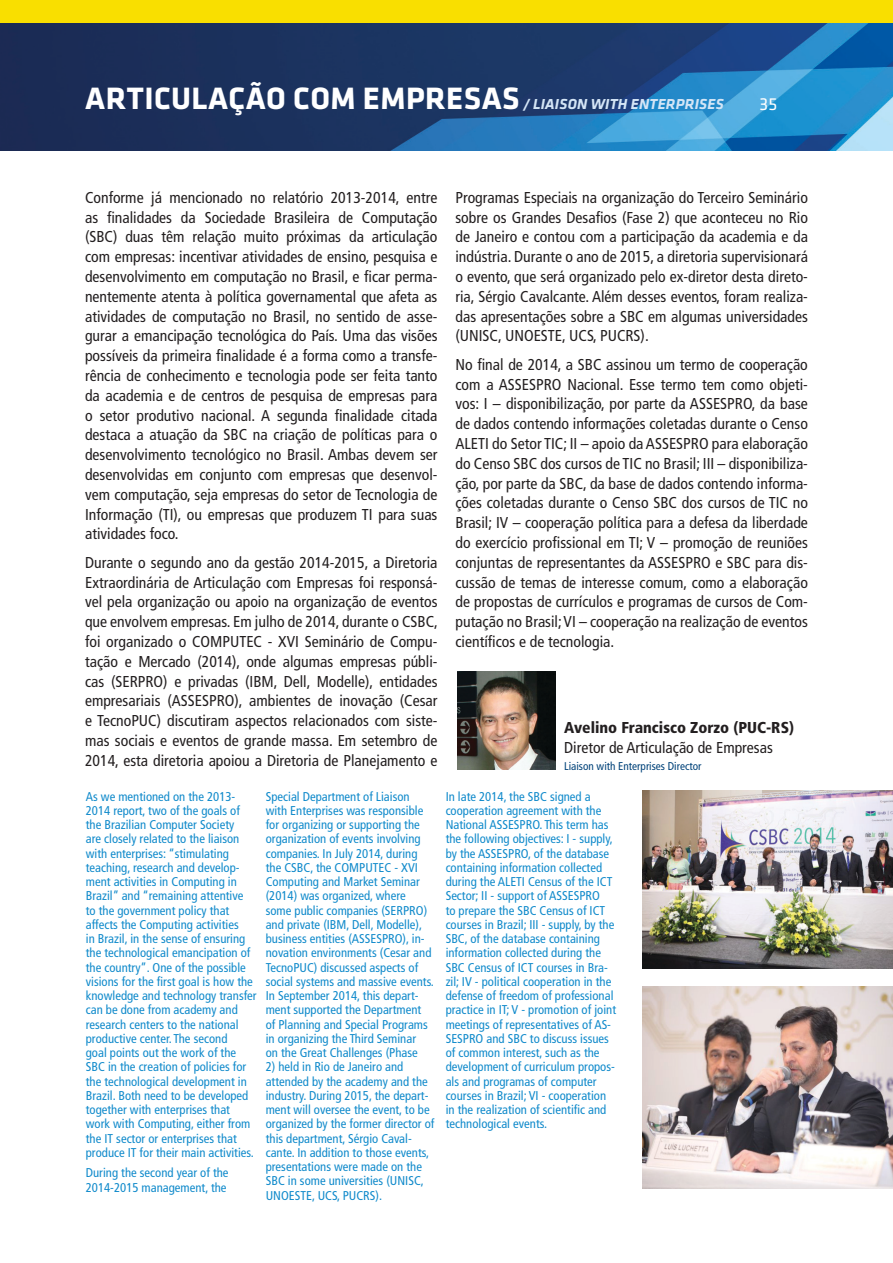
<style>
.page{position:relative;width:893px;height:1263px;background:#fff}
.page>*{position:absolute;margin:0;border:0;box-sizing:border-box;transform-origin:0 0}
.t1{font:18px "Klavika";color:#fff}
.Padrão{font:condensed 15.75px/19.8px "Frutiger LT Std";color:#231f20;text-align:justify}
.Cargo{font:condensed 15.75px "Frutiger LT Std";color:#231f20}
.Nome{font:900 condensed 15.75px "Frutiger LT Std";color:#231f20}
.SECAO{font:15px "Klavika Bold Bold Italic OSF";letter-spacing:.015em;color:#d4e5f6}
.Paragraph_Style_1{font:condensed 12.75px/14.2px "Frutiger LT Std";color:#108acb}
.Cargo_traduçao{font:condensed 11.25px "Frutiger LT Std";color:#004279}
.s1{font-family:"Klavika";font-weight:700;font-size:32.1px;color:#fff}
</style>
<div class="page">
<svg style="left:0;top:23px;width:893px;height:127px;background:#214c7e"></svg>
<div style="left:0;top:0;width:893px;height:23px;background:#f9df00"></div>
<img style="left:458px;top:672px;width:98px;height:98px">
<img style="left:642px;top:791px;width:251px;height:178px">
<img style="left:643px;top:986px;width:250px;height:203px">
<p class="SECAO" style="left:85px;top:96px;width:640px"><span class="s1">ARTICULAÇÃO COM EMPRESAS</span> / LIAISON WITH ENTERPRISES</p>
<p class="t1" style="left:759px;top:95px;width:19px">35</p>
<p class="Padrão" style="left:85px;top:188px;width:354px">Conforme já mencionado no relatório 2013-2014, entre as finalidades da Sociedade Brasileira de Computação (SBC) duas têm relação muito próximas da articulação com empresas: incentivar atividades de ensino, pesquisa e desenvolvimento em computação no Brasil, e ficar perma&shy;nentemente atenta à política governamental que afeta as atividades de computação no Brasil, no sentido de asse&shy;gurar a emancipação tecnológica do País. Uma das visões possíveis da primeira finalidade é a forma como a transfe&shy;rência de conhecimento e tecnologia pode ser feita tanto da academia e de centros de pesquisa de empresas para o setor produtivo nacional. A segunda finalidade citada destaca a atuação da SBC na criação de políticas para o desenvolvimento tecnológico no Brasil. Ambas devem ser desenvolvidas em conjunto com empresas que desenvol&shy;vem computação, seja empresas do setor de Tecnologia de Informação (TI), ou empresas que produzem TI para suas atividades foco.</p>
<p class="Padrão" style="left:85px;top:552px;width:354px">Durante o segundo ano da gestão 2014-2015, a Diretoria Extraordinária de Articulação com Empresas foi responsá&shy;vel pela organização ou apoio na organização de eventos que envolvem empresas. Em julho de 2014, durante o CSBC, foi organizado o COMPUTEC - XVI Seminário de Compu&shy;tação e Mercado (2014), onde algumas empresas públi&shy;cas (SERPRO) e privadas (IBM, Dell, Modelle), entidades empresariais (ASSESPRO), ambientes de inovação (Cesar e TecnoPUC) discutiram aspectos relacionados com siste&shy;mas sociais e eventos de grande massa. Em setembro de 2014, esta diretoria apoiou a Diretoria de Planejamento e</p>
<p class="Paragraph_Style_1" style="left:86px;top:789px;width:172px">As we mentioned on the 2013-<br>2014 report, two of the goals of the Brazilian Computer Society<br>are closely related to the liaison with enterprises: “stimulating teaching, research and develop&shy;ment activities in Computing in<br>Brazil” and “remaining attentive<br>to the government policy that affects the Computing activities<br>in Brazil, in the sense of ensuring the technological emancipation of the country”. One of the possible visions for the first goal is how the knowledge and technology transfer can be done from academy and research centers to the national productive center. The second<br>goal points out the work of the<br>SBC in the creation of policies for the technological development in<br>Brazil. Both need to be developed together with enterprises that work with Computing, either from the IT sector or enterprises that produce IT for their main activities.</p>
<p class="Paragraph_Style_1" style="left:86px;top:1166px;width:144px">During the second year of the<br>2014-2015 management, the</p>
<p class="Paragraph_Style_1" style="left:266px;top:789px;width:170px">Special Department of Liaison with Enterprises was responsible for organizing or supporting the organization of events involving companies. In July 2014, during the CSBC, the COMPUTEC - XVI<br>Computing and Market Seminar (2014) was organized, where some public companies (SERPRO) and private (IBM, Dell, Modelle), business entities (ASSESPRO), in&shy;novation environments (Cesar and<br>TecnoPUC) discussed aspects of social systems and massive events.<br>In September 2014, this depart&shy;ment supported the Department of Planning and Special Programs in organizing the Third Seminar<br>on the Great Challenges (Phase</p>
<p class="Paragraph_Style_1" style="left:266px;top:1060px;width:170px">2) held in Rio de Janeiro and attended by the academy and the industry. During 2015, the depart&shy;ment will oversee the event, to be organized by the former director of this department, Sérgio Caval&shy;cante. In addition to those events, presentations were made on the<br>SBC in some universities (UNISC,<br>UNOESTE, UCS, PUCRS).</p>
<p class="Padrão" style="left:455px;top:188px;width:354px">Programas Especiais na organização do Terceiro Seminário sobre os Grandes Desafios (Fase 2) que aconteceu no Rio de Janeiro e contou com a participação da academia e da indústria. Durante o ano de 2015, a diretoria supervisionará o evento, que será organizado pelo ex-diretor desta direto&shy;ria, Sérgio Cavalcante. Além desses eventos, foram realiza&shy;das apresentações sobre a SBC em algumas universidades (UNISC, UNOESTE, UCS, PUCRS).</p>
<p class="Padrão" style="left:455px;top:354px;width:354px">No final de 2014, a SBC assinou um termo de cooperação com a ASSESPRO Nacional. Esse termo tem como objeti&shy;vos: I – disponibilização, por parte da ASSESPRO, da base de dados contendo informações coletadas durante o Censo ALETI do Setor TIC; II – apoio da ASSESPRO para elaboração do Censo SBC dos cursos de TIC no Brasil; III – disponibiliza&shy;ção, por parte da SBC, da base de dados contendo informa&shy;ções coletadas durante o Censo SBC dos cursos de TIC no Brasil; IV – cooperação política para a defesa da liberdade do exercício profissional em TI; V – promoção de reuniões conjuntas de representantes da ASSESPRO e SBC para dis&shy;cussão de temas de interesse comum, como a elaboração de propostas de currículos e programas de cursos de Com&shy;putação no Brasil; VI – cooperação na realização de eventos científicos e de tecnologia.</p>
<p class="Nome" style="left:564px;top:718px;width:231px">Avelino Francisco Zorzo (PUC-RS)</p>
<p class="Cargo" style="left:564px;top:738px;width:210px">Diretor de Articulação de Empresas</p>
<p class="Cargo_traduçao" style="left:564px;top:759px;width:139px">Liaison with Enterprises Director</p>
<p class="Paragraph_Style_1" style="left:446px;top:789px;width:172px">In late 2014, the SBC signed a cooperation agreement with the National ASSESPRO. This term has the following objectives: I - supply, by the ASSESPRO, of the database containing information collected during the ALETI Census of the ICT Sector; II - support of ASSESPRO<br>to prepare the SBC Census of ICT courses in Brazil; III - supply, by the SBC, of the database containing information collected during the SBC Census of ICT courses in Bra&shy;zil; IV - political cooperation in the defense of freedom of professional practice in IT; V - promotion of joint meetings of representatives of AS-SESPRO and SBC to discuss issues of common interest, such as the development of curriculum propos&shy;als and programas of computer courses in Brazil; VI - cooperation in the realization of scientific and technological events.</p>
</div>
